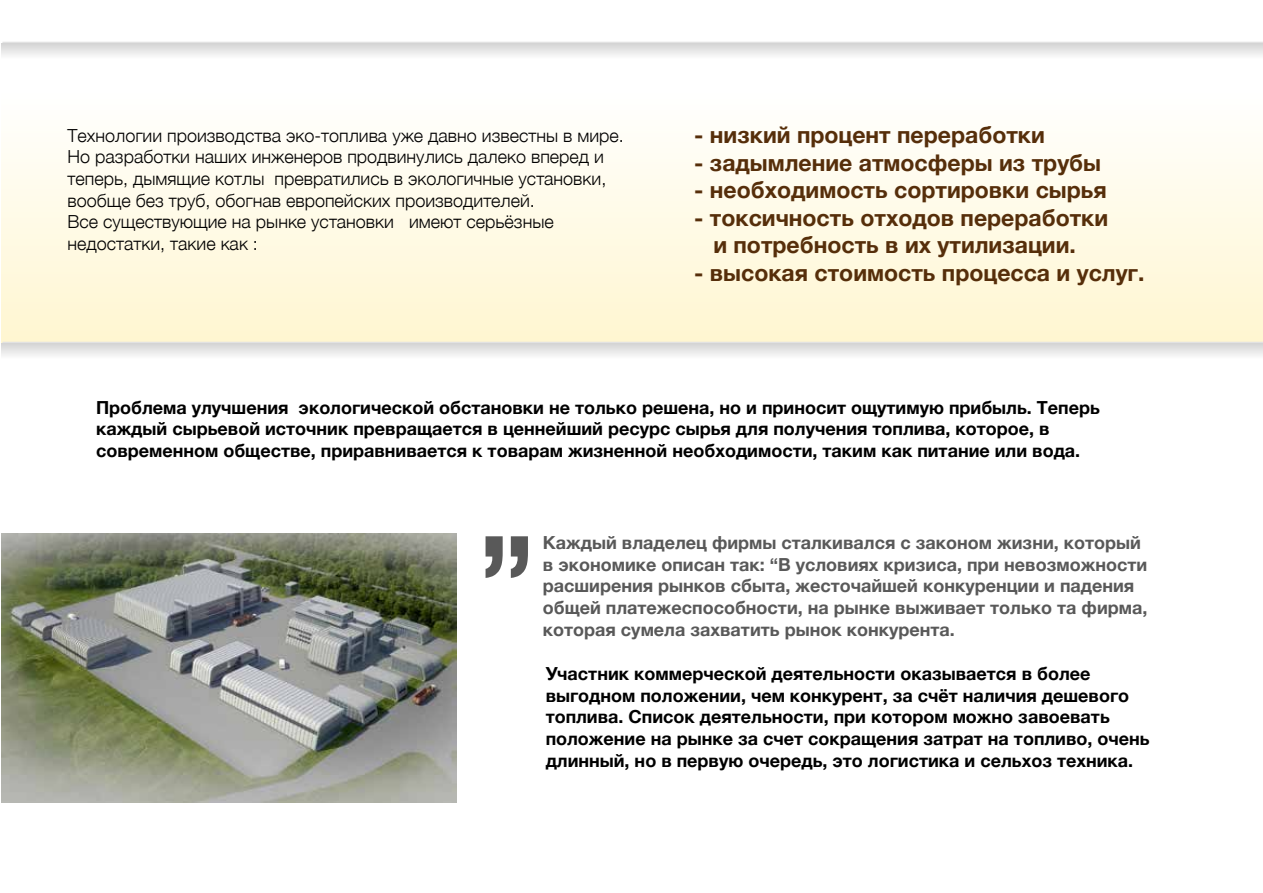
<style>
.page{position:relative;width:1263px;height:893px;background:#fff}
.page>*{position:absolute;margin:0;border:0;box-sizing:border-box;transform-origin:0 0}
.t1{font:700 22.95px/27.6px "Helvetica Neue";color:#562e0a;text-align:center}
.t2{font:700 18px/21.6px "Helvetica Neue";color:#000}
.t3{font:300 18px/21.6px "Helvetica Neue";color:#000}
.t4{font:700 18px/21.6px "Helvetica Neue";color:#595959}
</style>
<div class="page">
<hr style="left:2px;top:42px;width:1261px;height:1px;background:#e2e2e2">
<svg style="left:2px;top:43px;width:1260px;height:12px"></svg>
<div style="left:2px;top:90px;width:1261px;height:252px;background:linear-gradient(to bottom,#fff,#fff6d1)"></div>
<hr style="left:2px;top:342px;width:1261px;height:1px;background:#e2e2e2">
<svg style="left:2px;top:343px;width:1260px;height:13px"></svg>
<svg style="left:485px;top:536px;width:43px;height:42px"></svg>
<img style="left:1px;top:533px;width:455px;height:269px">
<p class="t3" style="left:68px;top:123px;width:558px">Технологии производства эко-топлива уже давно известны в мире.<br>Но разработки наших инженеров продвинулись далеко вперед и теперь, дымящие котлы превратились в экологичные установки, вообще без труб, обогнав европейских производителей.<br>Все существующие на рынке установки имеют серьёзные недостатки, такие как :</p>
<p class="t1" style="left:694px;top:122px;width:352px">- низкий процент переработки</p>
<p class="t1" style="left:694px;top:149px;width:408px">- задымление атмосферы из трубы</p>
<p class="t1" style="left:694px;top:177px;width:414px">- необходимость сортировки сырья</p>
<p class="t1" style="left:694px;top:204px;width:416px">- токсичность отходов переработки и потребность в их утилизации.</p>
<p class="t1" style="left:694px;top:260px;width:452px">- высокая стоимость процесса и услуг.</p>
<p class="t2" style="left:96px;top:397px;width:1005px">Проблема улучшения экологической обстановки не только решена, но и приносит ощутимую прибыль. Теперь каждый сырьевой источник превращается в ценнейший ресурс сырья для получения топлива, которое, в современном обществе, приравнивается к товарам жизненной необходимости, таким как питание или вода.</p>
<p class="t4" style="left:543px;top:532px;width:606px">Каждый владелец фирмы сталкивался с законом жизни, который в экономике описан так: “В условиях кризиса, при невозможности расширения рынков сбыта, жесточайшей конкуренции и падения общей платежеспособности, на рынке выживает только та фирма, которая сумела захватить рынок конкурента.</p>
<p class="t2" style="left:546px;top:663px;width:606px">Участник коммерческой деятельности оказывается в более выгодном положении, чем конкурент, за счёт наличия дешевого топлива. Список деятельности, при котором можно завоевать положение на рынке за счет сокращения затрат на топливо, очень длинный, но в первую очередь, это логистика и сельхоз техника.</p>
</div>
